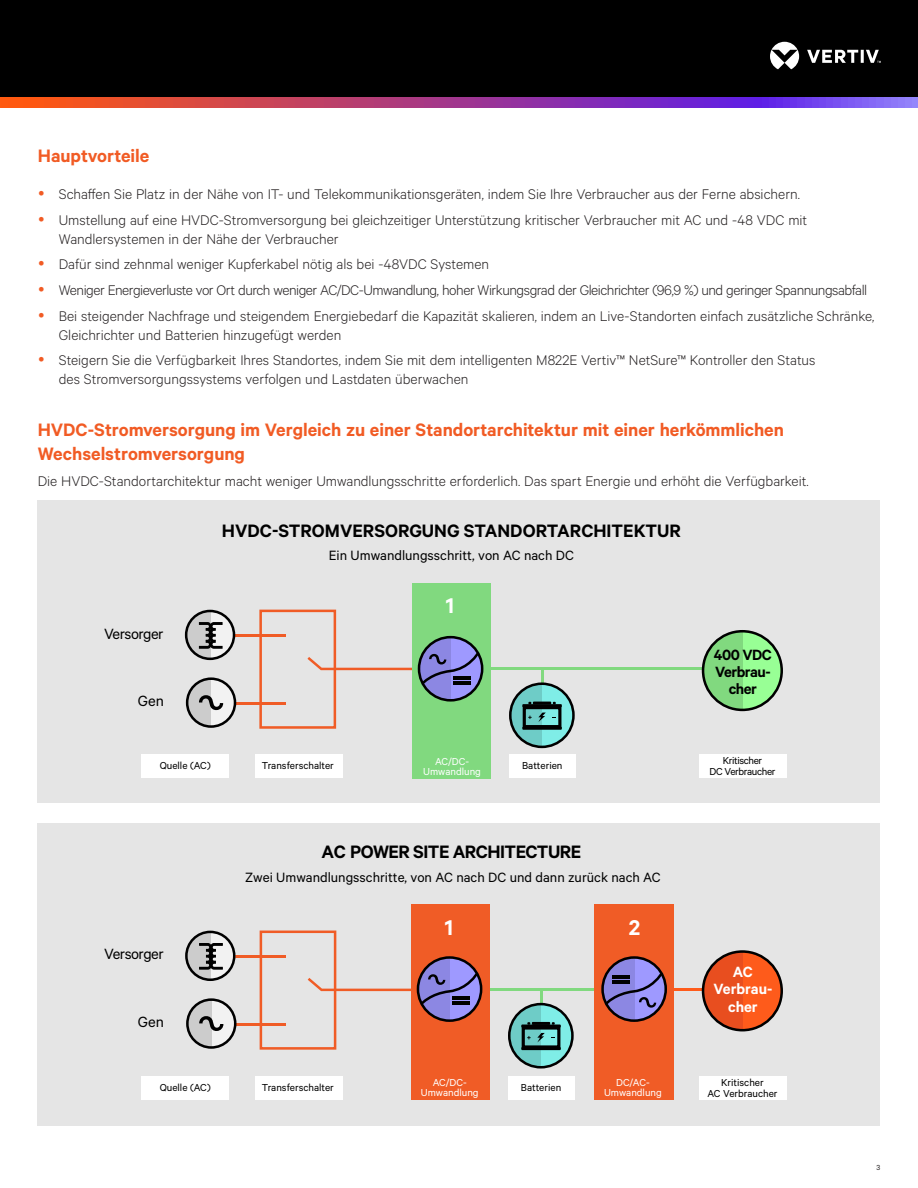
<style>
.page{position:relative;width:918px;height:1188px;background:#fff}
.page>*{position:absolute;margin:0;border:0;box-sizing:border-box;transform-origin:0 0}
.t1{font:600 24px "Calibre";color:#fff}
.Vertiv_Orange_Main_H{font:600 20.25px/24.3px "Calibre";letter-spacing:-.005em;color:#f15b24}
.t2{font:600 20.25px "Calibre";color:#000}
.t3{font:600 20.25px "Calibre";letter-spacing:-.025em;color:#000}
.t4{font:16.65px "Calibre";letter-spacing:-.03em;color:#000}
.t5{font:600 16.65px/17.4px "Calibre";letter-spacing:-.03em;color:#000;text-align:center}
.t6{font:600 16.65px/17.4px "Calibre";color:#fff;text-align:center}
.Vertiv_Body_Text{font:300 15.75px/18.9px "Calibre";color:#231f20}
.Vertiv_Body_Text-2{font:300 15.75px "Calibre";letter-spacing:-.03em;color:#231f20}
.t7{font:15.15px "Calibre";color:#000}
.t8{font:11.4px/11.4px "Calibre";color:#000;text-align:center}
.t9{font:11.4px/10.1px "Calibre";color:#fff;text-align:center}
.t10{font:11.4px/11.4px "Calibre";letter-spacing:-.03em;color:#000;text-align:center}
.t11{font:8.25px "Calibre";color:#231f20}
</style>
<div class="page">
<div style="left:0;top:0;width:918px;height:108px;background:#000"></div>
<svg style="left:770px;top:42px;width:111px;height:27px"></svg>
<svg style="left:0;top:98px;width:918px;height:10px;background:#a73f8c"></svg>
<div style="left:38px;top:823px;width:842px;height:303px;background:#e5e5e5"></div>
<div style="left:38px;top:500px;width:842px;height:303px;background:#e5e5e5"></div>
<div style="left:259px;top:610px;width:77px;height:119px;border:3px solid #f05c26"></div>
<hr style="left:236px;top:635px;width:50px;height:2px;background:#f05c26">
<hr style="left:477px;top:668px;width:230px;height:2px;background:#81d97f">
<hr style="left:236px;top:702px;width:50px;height:3px;background:#f05c26">
<div style="left:703px;top:631px;width:79px;height:79px;background:#98ff95;border-radius:50%"></div>
<svg style="left:703px;top:632px;width:39px;height:78px"></svg>
<div style="left:702px;top:630px;width:81px;height:81px;border:3px solid #000;border-radius:50%"></div>
<svg style="left:187px;top:679px;width:48px;height:48px"></svg>
<div style="left:186px;top:677px;width:50px;height:51px;border:3px solid #000;border-radius:50%"></div>
<svg style="left:187px;top:679px;width:36px;height:48px"></svg>
<svg style="left:187px;top:612px;width:48px;height:47px"></svg>
<div style="left:185px;top:610px;width:50px;height:50px;border:3px solid #000;border-radius:50%"></div>
<svg style="left:187px;top:612px;width:36px;height:48px"></svg>
<svg style="left:511px;top:684px;width:63px;height:63px"></svg>
<div style="left:509px;top:682px;width:66px;height:66px;border:3px solid #000;border-radius:50%"></div>
<hr style="left:522px;top:704px;width:40px;height:3px;background:#000">
<hr style="left:522px;top:727px;width:40px;height:3px;background:#000">
<hr style="left:533px;top:702px;width:18px;height:3px;background:#000">
<div style="left:523px;top:706px;width:38px;height:22px;border:3px solid #000"></div>
<svg style="left:510px;top:670px;width:36px;height:77px"></svg>
<div style="left:413px;top:583px;width:78px;height:196px;background:#81d97f"></div>
<hr style="left:657px;top:989px;width:98px;height:2px;background:#fe5b1b">
<div style="left:703px;top:952px;width:79px;height:78px;background:#fe5b1b;border-radius:50%"></div>
<svg style="left:703px;top:953px;width:39px;height:78px"></svg>
<div style="left:702px;top:950px;width:81px;height:81px;border:3px solid #000;border-radius:50%"></div>
<div style="left:508px;top:1076px;width:66px;height:24px;background:#fff"></div>
<div style="left:141px;top:1076px;width:88px;height:24px;background:#fff"></div>
<div style="left:255px;top:1076px;width:87px;height:24px;background:#fff"></div>
<div style="left:260px;top:931px;width:76px;height:119px;border:3px solid #f05c26"></div>
<hr style="left:236px;top:956px;width:50px;height:2px;background:#f05c26">
<hr style="left:482px;top:989px;width:121px;height:2px;background:#81d97f">
<hr style="left:236px;top:1023px;width:50px;height:3px;background:#f05c26">
<div style="left:411px;top:904px;width:78px;height:196px;background:#f05c26"></div>
<div style="left:594px;top:904px;width:80px;height:196px;background:#f05c26"></div>
<div style="left:187px;top:1000px;width:48px;height:47px;background:#f2f2f2;border-radius:50%"></div>
<div style="left:186px;top:998px;width:50px;height:51px;border:3px solid #000;border-radius:50%"></div>
<svg style="left:187px;top:1000px;width:37px;height:48px"></svg>
<svg style="left:187px;top:933px;width:48px;height:47px"></svg>
<div style="left:185px;top:931px;width:51px;height:50px;border:3px solid #000;border-radius:50%"></div>
<svg style="left:187px;top:933px;width:36px;height:48px"></svg>
<div style="left:417px;top:956px;width:65px;height:66px;border:3px solid #000;border-radius:50%"></div>
<svg style="left:308px;top:958px;width:171px;height:63px"></svg>
<div style="left:601px;top:956px;width:66px;height:66px;border:3px solid #000;border-radius:50%"></div>
<svg style="left:603px;top:958px;width:61px;height:63px;background:#856ba3"></svg>
<svg style="left:510px;top:1004px;width:63px;height:63px"></svg>
<div style="left:508px;top:1003px;width:66px;height:66px;border:3px solid #000;border-radius:50%"></div>
<hr style="left:521px;top:1025px;width:40px;height:3px;background:#000">
<hr style="left:521px;top:1047px;width:40px;height:3px;background:#000">
<hr style="left:532px;top:1022px;width:18px;height:3px;background:#000">
<div style="left:522px;top:1026px;width:38px;height:23px;border:3px solid #000"></div>
<svg style="left:509px;top:991px;width:36px;height:77px"></svg>
<div style="left:418px;top:636px;width:65px;height:66px;border:3px solid #000;border-radius:50%"></div>
<svg style="left:307px;top:638px;width:173px;height:63px"></svg>
<div style="left:509px;top:754px;width:66px;height:24px;background:#fff"></div>
<div style="left:141px;top:754px;width:88px;height:24px;background:#fff"></div>
<div style="left:699px;top:754px;width:88px;height:24px;background:#fff"></div>
<div style="left:255px;top:754px;width:87px;height:24px;background:#fff"></div>
<div style="left:699px;top:1076px;width:88px;height:24px;background:#fff"></div>
<p class="Vertiv_Orange_Main_H" style="left:38px;top:143px;width:113px">Hauptvorteile</p>
<p class="Vertiv_Body_Text" style="left:59px;top:184px;width:743px">Schaffen Sie Platz in der Nähe von IT- und Telekommunikationsgeräten, indem Sie Ihre Verbraucher aus der Ferne absichern.</p>
<p class="Vertiv_Body_Text" style="left:59px;top:210px;width:750px">Umstellung auf eine HVDC-Stromversorgung bei gleichzeitiger Unterstützung kritischer Verbraucher mit AC und -48 VDC mit<br>Wandlersystemen in der Nähe der Verbraucher</p>
<p class="Vertiv_Body_Text" style="left:59px;top:254px;width:432px">Dafür sind zehnmal weniger Kupferkabel nötig als bei -48VDC Systemen</p>
<p class="Vertiv_Body_Text-2" style="left:59px;top:281px;width:810px">Weniger Energieverluste vor Ort durch weniger AC/DC-Umwandlung, hoher Wirkungsgrad der Gleichrichter (96,9 %) und geringer Spannungsabfall</p>
<p class="Vertiv_Body_Text" style="left:59px;top:306px;width:817px">Bei steigender Nachfrage und steigendem Energiebedarf die Kapazität skalieren, indem an Live-Standorten einfach zusätzliche Schränke,<br>Gleichrichter und Batterien hinzugefügt werden</p>
<p class="Vertiv_Body_Text" style="left:59px;top:350px;width:758px">Steigern Sie die Verfügbarkeit Ihres Standortes, indem Sie mit dem intelligenten M822E Vertiv™ NetSure™ Kontroller den Status des Stromversorgungssystems verfolgen und Lastdaten überwachen</p>
<p class="Vertiv_Orange_Main_H" style="left:38px;top:417px;width:748px">HVDC-Stromversorgung im Vergleich zu einer Standortarchitektur mit einer herkömmlichen<br>Wechselstromversorgung</p>
<p class="Vertiv_Body_Text" style="left:38px;top:471px;width:772px">Die HVDC-Standortarchitektur macht weniger Umwandlungsschritte erforderlich. Das spart Energie und erhöht die Verfügbarkeit.</p>
<p class="t2" style="left:222px;top:518px;width:460px">HVDC-STROMVERSORGUNG STANDORTARCHITEKTUR</p>
<p class="t7" style="left:329px;top:546px;width:247px">Ein Umwandlungsschritt, von AC nach DC</p>
<p class="t4" style="left:104px;top:624px;width:61px">Versorger</p>
<p class="t4" style="left:138px;top:691px;width:28px">Gen</p>
<p class="t1" style="left:446px;top:592px;width:10px">1</p>
<p class="t5" style="left:714px;top:645px;width:60px">400 VDC<br>Verbrau&shy;cher</p>
<p class="t8" style="left:160px;top:759px;width:53px">Quelle (AC)</p>
<p class="t8" style="left:262px;top:759px;width:73px">Transferschalter</p>
<p class="t8" style="left:522px;top:759px;width:42px">Batterien</p>
<p class="t10" style="left:709px;top:754px;width:68px">Kritischer<br>DC Verbraucher</p>
<p class="t9" style="left:433px;top:755px;width:51px">AC to DC<br>Conversion</p>
<p class="t9" style="left:423px;top:756px;width:59px">AC/DC-<br>Umwandlung</p>
<p class="t3" style="left:322px;top:840px;width:261px">AC POWER SITE ARCHITECTURE</p>
<p class="t7" style="left:245px;top:868px;width:417px">Zwei Umwandlungsschritte, von AC nach DC und dann zurück nach AC</p>
<p class="t4" style="left:104px;top:945px;width:61px">Versorger</p>
<p class="t4" style="left:138px;top:1012px;width:28px">Gen</p>
<p class="t1" style="left:445px;top:913px;width:10px">1</p>
<p class="t1" style="left:629px;top:913px;width:13px">2</p>
<p class="t9" style="left:421px;top:1077px;width:59px">AC/DC-<br>Umwandlung</p>
<p class="t9" style="left:604px;top:1077px;width:59px">DC/AC-<br>Umwandlung</p>
<p class="t8" style="left:160px;top:1081px;width:53px">Quelle (AC)</p>
<p class="t8" style="left:262px;top:1081px;width:73px">Transferschalter</p>
<p class="t8" style="left:521px;top:1081px;width:42px">Batterien</p>
<p class="t6" style="left:713px;top:963px;width:60px">AC<br>Verbrau&shy;cher</p>
<p class="t8" style="left:707px;top:1076px;width:72px">Kritischer<br>AC Verbraucher</p>
<p class="t11" style="left:876px;top:1162px;width:5px">3</p>
</div>
